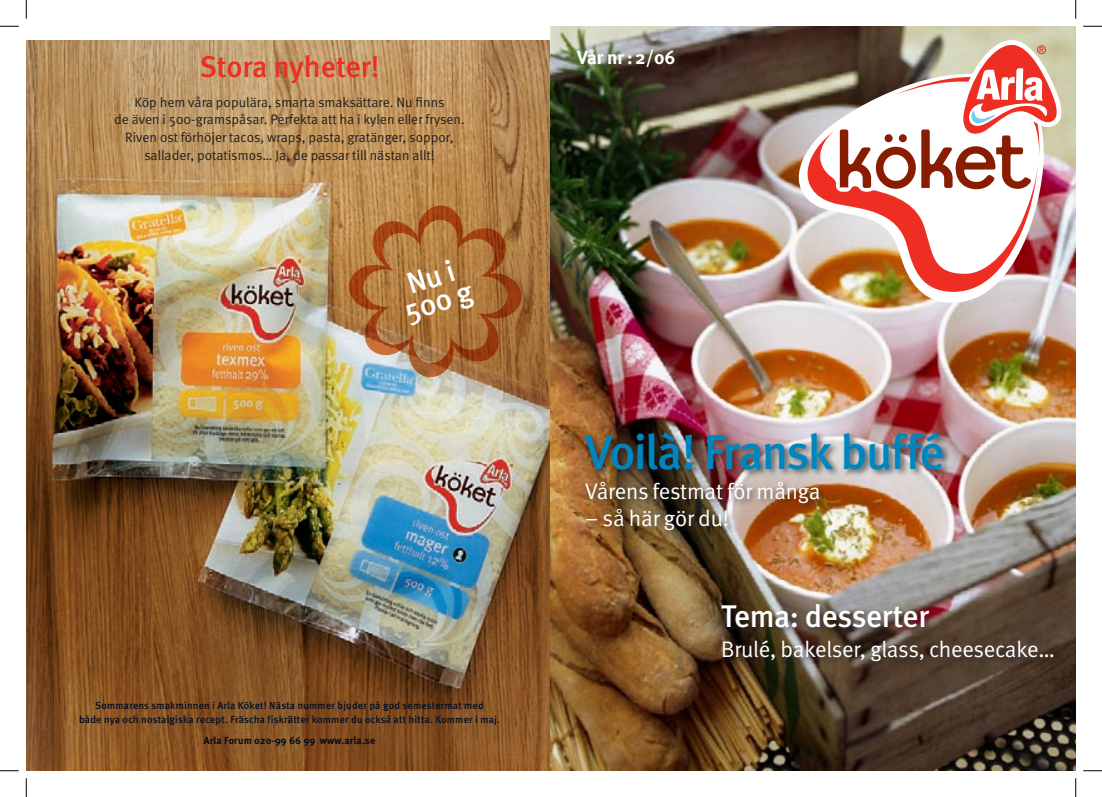
<style>
.page{position:relative;width:1102px;height:797px;background:#fff}
.page>*{position:absolute;margin:0;border:0;box-sizing:border-box;transform-origin:0 0}
.t1{font:500 48.75px "Meta";letter-spacing:-.035em;color:#0086be}
.t2{font:500 31.25px "Meta";letter-spacing:-.01em;color:#fff}
.t3{font:500 30px "Meta";letter-spacing:-.005em;color:#ee2e22}
.t4{font:500 30px/25px "Meta";color:#fff;text-align:center}
.t5{font:22.5px "Meta Normal";letter-spacing:-.01em;color:#fff}
.t6{font:700 19px "Meta";color:#fff}
.t7{font:13.75px/17.5px "Meta Normal";color:#231f20;text-align:center}
.t8{font:500 10.25px/13.8px "Meta";letter-spacing:.02em;color:#000d23;text-align:center}
.t9{font:700 10.25px "Meta";letter-spacing:.015em;color:#000d23}
</style>
<div class="page">
<img style="left:26px;top:41px;width:525px;height:729px">
<img style="left:551px;top:26px;width:524px;height:744px">
<img style="left:788px;top:53px;width:257px;height:250px">
<img style="left:795px;top:131px;width:243px;height:161px">
<svg style="left:839px;top:40px;width:224px;height:149px"></svg>
<div style="left:581px;top:428px;width:370px;height:111px;background:#231f20;opacity:.7"></div>
<div style="left:718px;top:600px;width:343px;height:70px;background:#231f20;opacity:.7"></div>
<img style="left:313px;top:170px;width:244px;height:243px">
<svg style="left:0;top:25px;width:19px;height:2px"></svg>
<svg style="left:1083px;top:25px;width:18px;height:2px"></svg>
<svg style="left:0;top:770px;width:19px;height:1px"></svg>
<svg style="left:1083px;top:770px;width:18px;height:1px"></svg>
<svg style="left:25px;top:0;width:2px;height:19px"></svg>
<svg style="left:25px;top:778px;width:2px;height:19px"></svg>
<svg style="left:1075px;top:0;width:1px;height:19px"></svg>
<svg style="left:1075px;top:778px;width:1px;height:19px"></svg>
<h3 class="t3" style="left:199px;top:49px;width:181px">Stora nyheter!</h3>
<p class="t7" style="left:114px;top:93px;width:352px">Köp hem våra populära, smarta smaksättare. Nu finns<br>de även i 500-gramspåsar. Perfekta att ha i kylen eller frysen.<br>Riven ost förhöjer tacos, wraps, pasta, gratänger, soppor, sallader, potatismos… Ja, de passar till nästan allt!</p>
<h3 class="t4" style="left:394px;top:276px;width:71px;rotate:-17deg">Nu i<br>500 g</h3>
<p class="t8" style="left:79px;top:698px;width:422px">Sommarens smakminnen i Arla Köket! Nästa nummer bjuder på god semestermat med<br>både nya och nostalgiska recept. Fräscha fiskrätter kommer du också att hitta. Kommer i maj.</p>
<p class="t9" style="left:204px;top:733px;width:173px">Arla Forum 020-99 66 99 www.arla.se</p>
<h3 class="t6" style="left:577px;top:46px;width:100px">Vår nr : 2/06</h3>
<h1 class="t1" style="left:585px;top:423px;width:361px">Voilà! Fransk buffé</h1>
<h3 class="t5" style="left:585px;top:478px;width:237px">Vårens festmat för många</h3>
<h3 class="t5" style="left:585px;top:505px;width:145px">– så här gör du!</h3>
<h2 class="t2" style="left:721px;top:598px;width:209px">Tema: desserter</h2>
<h3 class="t5" style="left:721px;top:636px;width:335px">Brulé, bakelser, glass, cheesecake…</h3>
</div>
